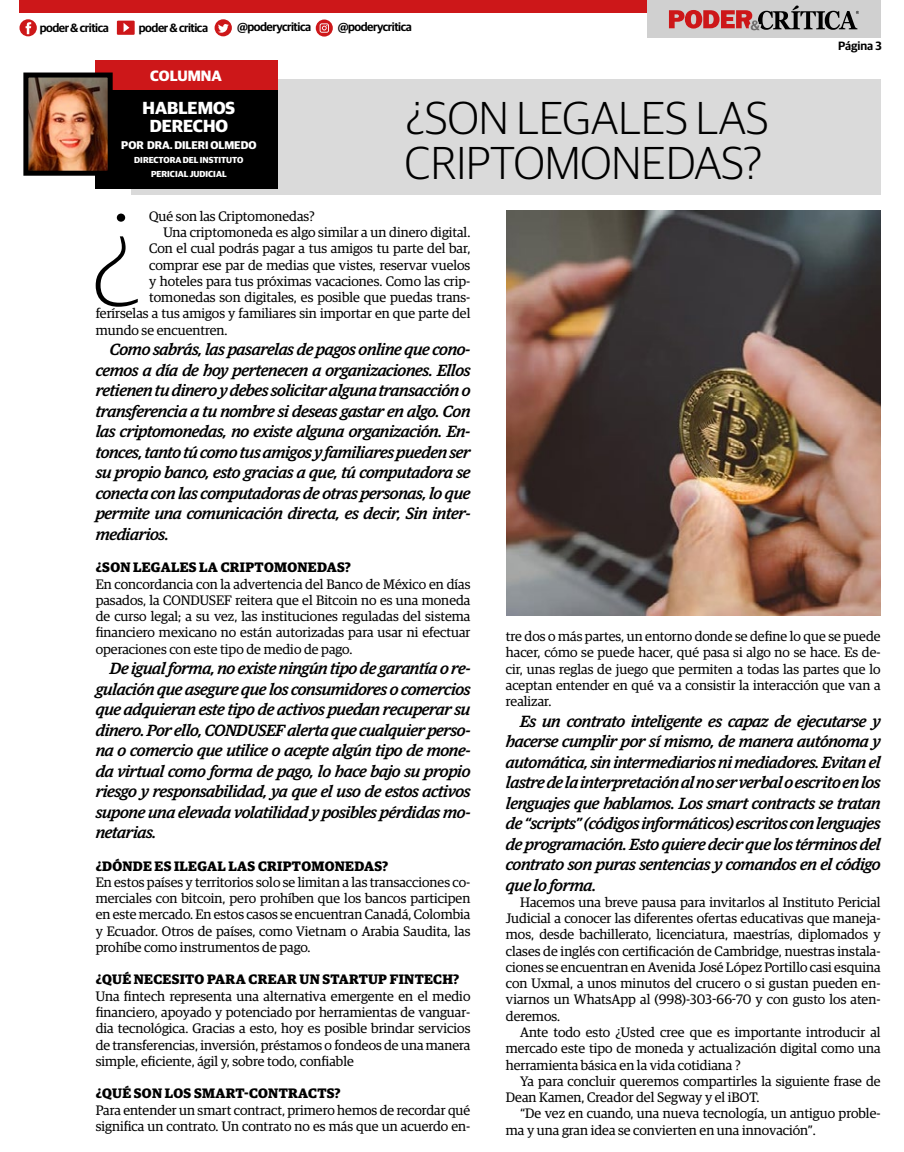
<style>
.page{position:relative;width:904px;height:1152px;background:#fff}
.page>*{position:absolute;margin:0;border:0;box-sizing:border-box;transform-origin:0 0}
.t1{font:100 131px "Guardian Egyp";color:#000}
.t2{font:300 46.25px/45px "Guardian Sans";color:#000}
.t3{font:700 17.5px/18.9px "Guardian Sans";color:#fff;text-align:center}
.t4{font:italic 500 16.25px/20.5px "Guardian Egyp";letter-spacing:-.02em;color:#000;text-align:justify}
.t5{font:700 15px "Guardian Sans";color:#fff}
.t6{font:13.75px/16.2px "Guardian Egyp";color:#000;text-align:justify}
.t7{font:700 13.75px "Guardian Egyp";letter-spacing:.02em;color:#000}
.t8{font:600 12px "Guardian Sans";letter-spacing:-.04em;color:#000}
.t9{font:700 11.25px "Guardian Sans";color:#fff}
.t10{font:700 8.75px/13.9px "Guardian Sans";color:#fff;text-align:center}
</style>
<div class="page">
<div style="left:647px;top:0;width:234px;height:38px;background:#d0d0d0"></div>
<div style="left:19px;top:0;width:628px;height:13px;background:#cd1719"></div>
<svg style="left:669px;top:6px;width:190px;height:24px"></svg>
<div style="left:132px;top:79px;width:748px;height:116px;background:#dadada"></div>
<div style="left:95px;top:60px;width:182px;height:30px;background:#cd1719"></div>
<div style="left:95px;top:90px;width:182px;height:98px;background:#000"></div>
<img style="left:29px;top:78px;width:78px;height:92px">
<div style="left:23px;top:72px;width:90px;height:104px;border:5px solid #000"></div>
<img style="left:507px;top:210px;width:373px;height:405px">
<svg style="left:117px;top:21px;width:18px;height:14px"></svg>
<svg style="left:316px;top:19px;width:17px;height:18px"></svg>
<svg style="left:214px;top:19px;width:18px;height:17px"></svg>
<svg style="left:19px;top:19px;width:18px;height:17px"></svg>
<p class="t8" style="left:40px;top:19px;width:71px">poder &amp; critica</p>
<p class="t8" style="left:139px;top:19px;width:71px">poder &amp; critica</p>
<p class="t8" style="left:237px;top:18px;width:76px">@poderycritica</p>
<p class="t8" style="left:338px;top:18px;width:76px">@poderycritica</p>
<p class="t5" style="left:150px;top:64px;width:73px">COLUMNA</p>
<p class="t3" style="left:143px;top:96px;width:94px">HABLEMOS<br>DERECHO</p>
<p class="t9" style="left:121px;top:137px;width:137px">POR DRA. DILERI OLMEDO</p>
<p class="t10" style="left:134px;top:152px;width:111px">DIRECTORA DEL INSTITUTO<br>PERICIAL JUDICIAL</p>
<h2 class="t2" style="left:405px;top:93px;width:365px">¿SON LEGALES LAS<br>CRIPTOMONEDAS?</h2>
<p class="t8" style="left:838px;top:37px;width:45px">Página 3</p>
<h1 class="t1" style="left:91px;top:161px;width:52px">¿</h1>
<p class="t6" style="left:149px;top:207px;width:167px">Qué son las Criptomonedas?</p>
<p class="t6" style="left:163px;top:223px;width:308px">Una criptomoneda es algo similar a un dinero digital.</p>
<p class="t6" style="left:149px;top:240px;width:323px">Con el cual podrás pagar a tus amigos tu parte del bar,</p>
<p class="t6" style="left:149px;top:256px;width:323px">comprar ese par de medias que vistes, reservar vuelos</p>
<p class="t6" style="left:149px;top:272px;width:323px">y hoteles para tus próximas vacaciones. Como las crip-</p>
<p class="t6" style="left:149px;top:288px;width:323px">tomonedas son digitales, es posible que puedas trans-</p>
<p class="t6" style="left:96px;top:305px;width:376px">ferírselas a tus amigos y familiares sin importar en que parte del</p>
<p class="t6" style="left:96px;top:321px;width:133px">mundo se encuentren.</p>
<p class="t4" style="left:96px;top:338px;width:376px;text-indent:14px">Como sabrás, las pasarelas de pagos online que cono&shy;cemos a día de hoy pertenecen a organizaciones. Ellos retienen tu dinero y debes solicitar alguna transacción o transferencia a tu nombre si deseas gastar en algo. Con las criptomonedas, no existe alguna organización. En&shy;tonces, tanto tú como tus amigos y familiares pueden ser su propio banco, esto gracias a que, tú computadora se conecta con las computadoras de otras personas, lo que permite una comunicación directa, es decir, Sin inter&shy;mediarios.</p>
<p class="t7" style="left:96px;top:557px;width:257px">¿SON LEGALES LA CRIPTOMONEDAS?</p>
<p class="t6" style="left:96px;top:575px;width:376px">En concordancia con la advertencia del Banco de México en días pasados, la CONDUSEF reitera que el Bitcoin no es una moneda de curso legal; a su vez, las instituciones reguladas del sistema financiero mexicano no están autorizadas para usar ni efectuar operaciones con este tipo de medio de pago.</p>
<p class="t4" style="left:96px;top:657px;width:376px;text-indent:14px">De igual forma, no existe ningún tipo de garantía o re&shy;gulación que asegure que los consumidores o comercios que adquieran este tipo de activos puedan recuperar su dinero. Por ello, CONDUSEF alerta que cualquier perso&shy;na o comercio que utilice o acepte algún tipo de mone&shy;da virtual como forma de pago, lo hace bajo su propio riesgo y responsabilidad, ya que el uso de estos activos supone una elevada volatilidad y posibles pérdidas mo&shy;netarias.</p>
<p class="t7" style="left:96px;top:855px;width:294px">¿DÓNDE ES ILEGAL LAS CRIPTOMONEDAS?</p>
<p class="t6" style="left:96px;top:873px;width:376px">En estos países y territorios solo se limitan a las transacciones co&shy;merciales con bitcoin, pero prohíben que los bancos participen en este mercado. En estos casos se encuentran Canadá, Colombia y Ecuador. Otros de países, como Vietnam o Arabia Saudita, las prohíbe como instrumentos de pago.</p>
<p class="t7" style="left:96px;top:969px;width:365px">¿QUÉ NECESITO PARA CREAR UN STARTUP FINTECH?</p>
<p class="t6" style="left:96px;top:987px;width:376px">Una fintech representa una alternativa emergente en el medio financiero, apoyado y potenciado por herramientas de vanguar&shy;dia tecnológica. Gracias a esto, hoy es posible brindar servicios de transferencias, inversión, préstamos o fondeos de una manera simple, eficiente, ágil y, sobre todo, confiable</p>
<p class="t7" style="left:96px;top:1083px;width:246px">¿QUÉ SON LOS SMART-CONTRACTS?</p>
<p class="t6" style="left:96px;top:1100px;width:376px">Para entender un smart contract, primero hemos de recordar qué significa un contrato. Un contrato no es más que un acuerdo en-</p>
<p class="t6" style="left:506px;top:627px;width:376px">tre dos o más partes, un entorno donde se define lo que se puede hacer, cómo se puede hacer, qué pasa si algo no se hace. Es de&shy;cir, unas reglas de juego que permiten a todas las partes que lo aceptan entender en qué va a consistir la interacción que van a realizar.</p>
<p class="t4" style="left:506px;top:709px;width:376px;text-indent:14px">Es un contrato inteligente es capaz de ejecutarse y hacerse cumplir por sí mismo, de manera autónoma y automática, sin intermediarios ni mediadores. Evitan el lastre de la interpretación al no ser verbal o escrito en los lenguajes que hablamos. Los smart contracts se tratan de “scripts” (códigos informáticos) escritos con lenguajes de programación. Esto quiere decir que los términos del contrato son puras sentencias y comandos en el código que lo forma.</p>
<p class="t6" style="left:506px;top:893px;width:376px;text-indent:14px">Hacemos una breve pausa para invitarlos al Instituto Pericial Judicial a conocer las diferentes ofertas educativas que maneja&shy;mos, desde bachillerato, licenciatura, maestrías, diplomados y clases de inglés con certificación de Cambridge, nuestras instala&shy;ciones se encuentran en Avenida José López Portillo casi esquina con Uxmal, a unos minutos del crucero o si gustan pueden en&shy;viarnos un WhatsApp al (998)-303-66-70 y con gusto los aten&shy;deremos.</p>
<p class="t6" style="left:506px;top:1023px;width:376px;text-indent:14px">Ante todo esto ¿Usted cree que es importante introducir al mercado este tipo de moneda y actualización digital como una herramienta básica en la vida cotidiana ?</p>
<p class="t6" style="left:506px;top:1072px;width:376px;text-indent:14px">Ya para concluir queremos compartirles la siguiente frase de<br>Dean Kamen, Creador del Segway y el iBOT.</p>
<p class="t6" style="left:506px;top:1104px;width:376px;text-indent:14px">“De vez en cuando, una nueva tecnología, un antiguo proble&shy;ma y una gran idea se convierten en una innovación”.</p>
</div>
